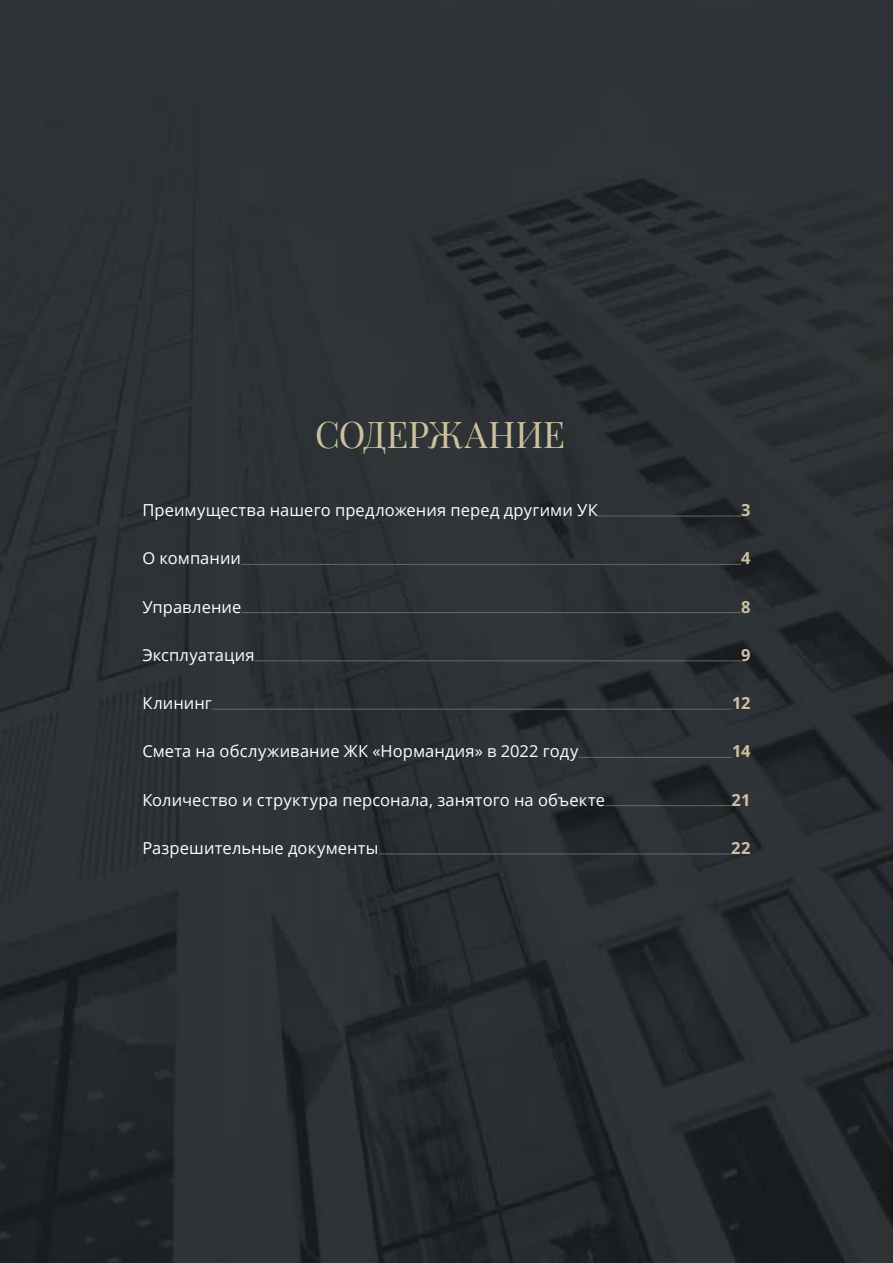
<style>
.page{position:relative;width:893px;height:1263px;background:#fff}
.page>*{position:absolute;margin:0;border:0;box-sizing:border-box;transform-origin:0 0}
.t1{font:36px "Playfair Display";letter-spacing:-.005em;color:#cec19f}
.t2{font:16.5px "Open Sans";letter-spacing:.005em;color:#fff}
.t3{font:700 16.5px "Open Sans";letter-spacing:-.01em;color:#cec19f}
</style>
<div class="page">
<img style="left:0;top:0;width:893px;height:1263px">
<hr style="left:598px;top:516px;width:143px;height:1px;background:#63686b">
<hr style="left:241px;top:564px;width:500px;height:1px;background:#63686b">
<hr style="left:241px;top:612px;width:500px;height:1px;background:#63686b">
<hr style="left:255px;top:661px;width:486px;height:1px;background:#63686b">
<hr style="left:212px;top:709px;width:520px;height:1px;background:#63686b">
<hr style="left:579px;top:757px;width:153px;height:1px;background:#63686b">
<hr style="left:605px;top:805px;width:126px;height:1px;background:#63686b">
<hr style="left:379px;top:854px;width:352px;height:1px;background:#63686b">
<h1 class="t1" style="left:315px;top:406px;width:251px">СОДЕРЖАНИЕ</h1>
<p class="t2" style="left:142px;top:501px;width:457px">Преимущества нашего предложения перед другими УК</p>
<p class="t3" style="left:741px;top:499px;width:11px">3</p>
<p class="t2" style="left:142px;top:549px;width:100px">О компании</p>
<p class="t3" style="left:741px;top:547px;width:11px">4</p>
<p class="t2" style="left:142px;top:597px;width:100px">Управление</p>
<p class="t3" style="left:741px;top:595px;width:11px">8</p>
<p class="t2" style="left:142px;top:645px;width:114px">Эксплуатация</p>
<p class="t3" style="left:741px;top:644px;width:11px">9</p>
<p class="t2" style="left:142px;top:694px;width:71px">Клининг</p>
<p class="t3" style="left:732px;top:692px;width:20px">12</p>
<p class="t2" style="left:142px;top:742px;width:438px">Смета на обслуживание ЖК «Нормандия» в 2022 году</p>
<p class="t3" style="left:732px;top:740px;width:20px">14</p>
<p class="t2" style="left:142px;top:790px;width:464px">Количество и структура персонала, занятого на объекте</p>
<p class="t3" style="left:731px;top:788px;width:20px">21</p>
<p class="t2" style="left:142px;top:838px;width:238px">Разрешительные документы</p>
<p class="t3" style="left:731px;top:837px;width:21px">22</p>
</div>
